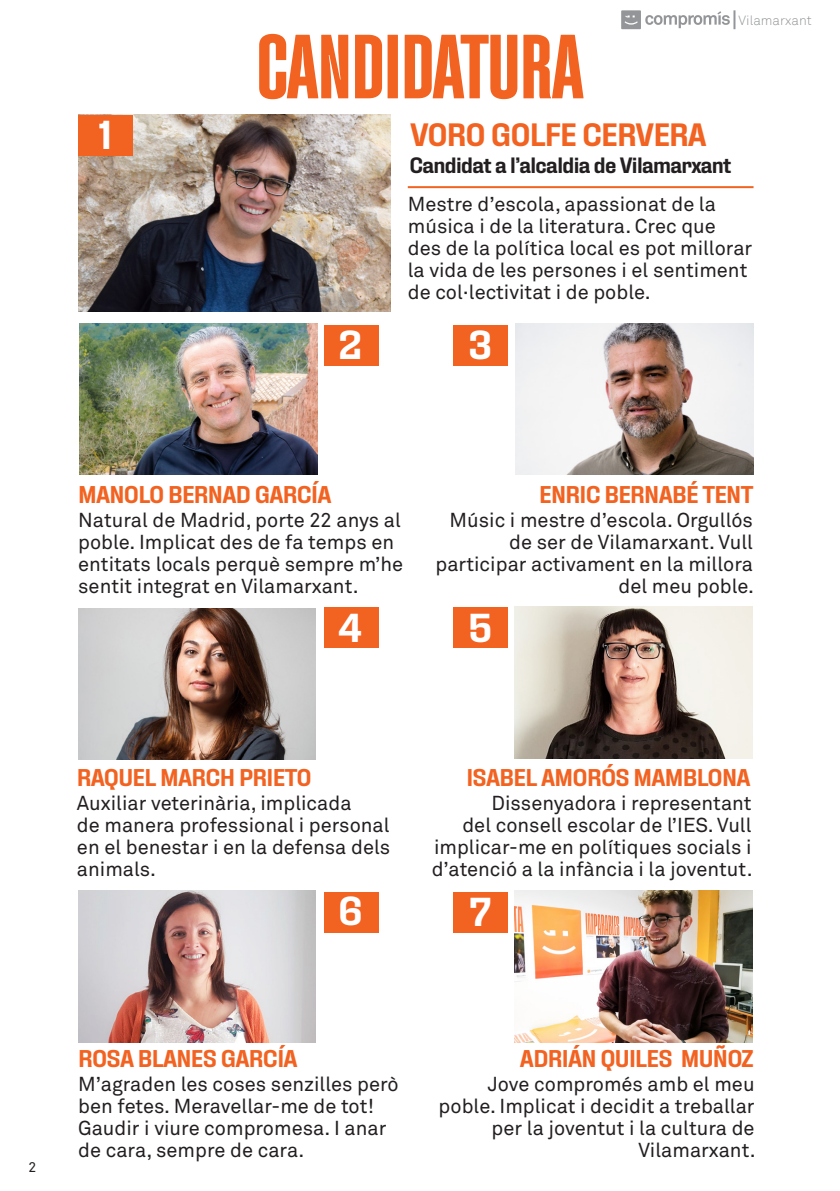
<style>
.page{position:relative;width:840px;height:1191px;background:#fff}
.page>*{position:absolute;margin:0;border:0;box-sizing:border-box;transform-origin:0 0}
.t1{font:600 condensed 90px "Fixture";letter-spacing:-.03em;color:#f26221}
.t2{font:600 40px "Fixture";color:#fff}
.t3{font:600 32px "Fixture";letter-spacing:-.03em;color:#f26221}
.t4{font:600 24px "Fixture";letter-spacing:-.03em;color:#f26221}
.t5{font:600 22px "Fixture";letter-spacing:-.03em;color:#231f20}
.t6{font:20px/22px "Akkurat Pro";color:#231f20}
.t7{font:14px "Akkurat Pro";color:#231f20}
.t8{font:300 13.4px "Akkurat";color:#939598}
</style>
<div class="page">
<svg style="left:621px;top:10px;width:114px;height:19px"></svg>
<img style="left:78px;top:115px;width:312px;height:196px">
<img style="left:79px;top:323px;width:238px;height:152px">
<hr style="left:407px;top:186px;width:346px;height:2px;background:#f26221">
<img style="left:515px;top:323px;width:238px;height:152px">
<img style="left:78px;top:608px;width:237px;height:152px">
<img style="left:514px;top:607px;width:237px;height:151px">
<img style="left:78px;top:890px;width:237px;height:152px">
<img style="left:514px;top:890px;width:237px;height:152px">
<div style="left:324px;top:325px;width:54px;height:41px;background:#f26221"></div>
<div style="left:78px;top:115px;width:55px;height:41px;background:#f26221"></div>
<div style="left:452px;top:325px;width:55px;height:41px;background:#f26221"></div>
<div style="left:324px;top:607px;width:54px;height:41px;background:#f26221"></div>
<div style="left:452px;top:607px;width:55px;height:41px;background:#f26221"></div>
<div style="left:324px;top:891px;width:54px;height:41px;background:#f26221"></div>
<div style="left:452px;top:891px;width:55px;height:41px;background:#f26221"></div>
<h2 class="t2" style="left:99px;top:110px;width:15px">1</h2>
<p class="t8" style="left:738px;top:12px;width:75px">Vilamarxant</p>
<h1 class="t1" style="left:255px;top:14px;width:330px">CANDIDATURA</h1>
<h3 class="t3" style="left:410px;top:115px;width:298px">VORO GOLFE CERVERA</h3>
<p class="t5" style="left:409px;top:151px;width:323px">Candidat a l’alcaldia de Vilamarxant</p>
<p class="t6" style="left:407px;top:194px;width:346px">Mestre d’escola, apassionat de la música i de la literatura. Crec que des de la política local es pot millorar la vida de les persones i el sentiment de col·lectivitat i de poble.</p>
<h2 class="t2" style="left:338px;top:320px;width:26px">2</h2>
<h2 class="t2" style="left:468px;top:320px;width:26px">3</h2>
<p class="t4" style="left:78px;top:479px;width:255px">MANOLO BERNAD GARCÍA</p>
<p class="t6" style="left:78px;top:509px;width:326px">Natural de Madrid, porte 22 anys al poble. Implicat des de fa temps en entitats locals perquè sempre m’he sentit integrat en Vilamarxant.</p>
<p class="t4" style="left:539px;top:479px;width:216px">ENRIC BERNABÉ TENT</p>
<p class="t6" style="left:435px;top:509px;width:320px;text-align:right">Músic i mestre d’escola. Orgullós de ser de Vilamarxant. Vull participar activament en la millora del meu poble.</p>
<h2 class="t2" style="left:338px;top:603px;width:25px">4</h2>
<h2 class="t2" style="left:468px;top:603px;width:26px">5</h2>
<p class="t4" style="left:77px;top:763px;width:236px">RAQUEL MARCH PRIETO</p>
<p class="t6" style="left:77px;top:793px;width:314px">Auxiliar veterinària, implicada<br>de manera professional i personal en el benestar i en la defensa dels animals.</p>
<p class="t4" style="left:466px;top:763px;width:285px">ISABEL AMORÓS MAMBLONA</p>
<p class="t6" style="left:431px;top:792px;width:322px;text-align:right">Dissenyadora i representant<br>del consell escolar de l’IES. Vull implicar-me en polítiques socials i d’atenció a la infància i la joventut.</p>
<h2 class="t2" style="left:338px;top:886px;width:26px">6</h2>
<h2 class="t2" style="left:469px;top:887px;width:24px">7</h2>
<p class="t7" style="left:28px;top:1159px;width:9px">2</p>
<p class="t4" style="left:78px;top:1043px;width:221px">ROSA BLANES GARCÍA</p>
<p class="t6" style="left:78px;top:1073px;width:322px">M’agraden les coses senzilles però ben fetes. Meravellar-me de tot!<br>Gaudir i viure compromesa. I anar de cara, sempre de cara.</p>
<p class="t4" style="left:519px;top:1043px;width:235px">ADRIÁN QUILES MUÑOZ</p>
<p class="t6" style="left:438px;top:1073px;width:318px;text-align:right">Jove compromés amb el meu poble. Implicat i decidit a treballar per la joventut i la cultura de<br>Vilamarxant.</p>
</div>
